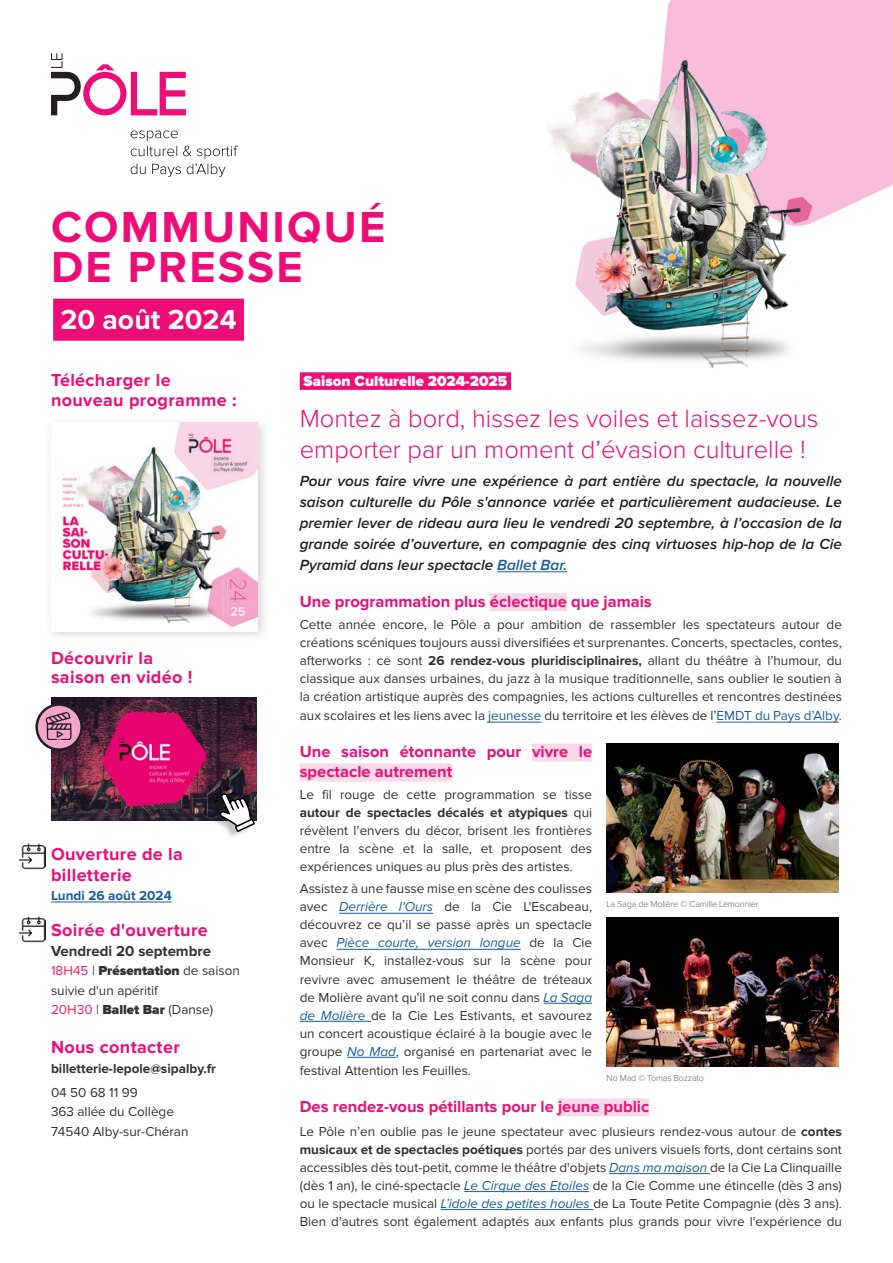
<style>
.page{position:relative;width:893px;height:1263px;background:#fff}
.page>*{position:absolute;margin:0;border:0;box-sizing:border-box;transform-origin:0 0}
.t1{font:700 45px "Proxima Nova";letter-spacing:.05em;color:#ed0d76}
.t2{font:700 28.5px "Proxima Nova";color:#fff}
.t3{font:300 25.5px/30.6px "Proxima Nova";color:#ed0d76}
.Chapeau{font:700 18px/19.5px "Proxima Nova";letter-spacing:.02em;color:#ed0d76}
.t4{font:700 16.5px/19.8px "Proxima Nova";color:#ed0d76}
.t5{font:italic 600 15.3px/21px "Proxima Nova";color:#231f20;text-align:justify}
.t6{font:900 15px "Proxima Nova";color:#fff}
.t7{font:700 15px "Proxima Nova";color:#333233}
.Chapeau-2{font:13.5px/18px "Proxima Nova";color:#333233;text-align:justify}
.Chapeau-3{font:700 13.5px "Proxima Nova";color:#333233}
.Chapeau-4{font:900 13.5px "Proxima Nova";color:#333233}
.Chapeau-5{font:700 13.5px "Proxima Nova";color:#175d9e}
.Chapeau-6{font:300 9px "Proxima Nova";letter-spacing:-.02em;color:#636366}
.s1{color:#f41d60}
.s2{font-weight:900}
.s3{font-weight:400;color:#f41d60}
.s4{font-weight:400}
.s5{color:#175d9e}
.s6{font-weight:700}
.s7{font-style:italic;color:#175d9e}
</style>
<div class="page">
<div style="left:53px;top:299px;width:191px;height:42px;background:#ed0d76"></div>
<hr style="left:51px;top:902px;width:121px;height:1px;background:#175d9e">
<svg style="left:131px;top:131px;width:107px;height:46px"></svg>
<svg style="left:51px;top:53px;width:135px;height:62px"></svg>
<div style="left:664px;top:0;width:229px;height:199px;background:#f7bcd7"></div>
<img style="left:18px;top:843px;width:27px;height:27px">
<img style="left:18px;top:916px;width:27px;height:26px">
<div style="left:45px;top:415px;width:225px;height:228px;background:#231f20;opacity:.2"></div>
<img style="left:51px;top:423px;width:207px;height:208px">
<img style="left:52px;top:697px;width:205px;height:124px">
<svg style="left:37px;top:705px;width:45px;height:44px"></svg>
<div style="left:35px;top:703px;width:48px;height:48px;border:2px solid #231f20;border-radius:50%"></div>
<img style="left:45px;top:712px;width:27px;height:28px">
<div style="left:203px;top:786px;width:50px;height:54px;background:#231f20;opacity:.27"></div>
<svg style="left:214px;top:786px;width:41px;height:46px"></svg>
<div style="left:300px;top:372px;width:211px;height:18px;background:#ed0d76"></div>
<hr style="left:497px;top:571px;width:70px;height:1px;background:#175d9e">
<div style="left:490px;top:593px;width:77px;height:18px;background:#fadae7"></div>
<hr style="left:488px;top:722px;width:53px;height:1px;background:#175d9e">
<hr style="left:717px;top:722px;width:122px;height:1px;background:#175d9e">
<div style="left:532px;top:744px;width:60px;height:18px;background:#fadae7"></div>
<div style="left:300px;top:763px;width:152px;height:18px;background:#fadae7"></div>
<hr style="left:339px;top:913px;width:94px;height:1px;background:#175d9e">
<hr style="left:336px;top:949px;width:185px;height:1px;background:#175d9e">
<hr style="left:543px;top:1003px;width:49px;height:1px;background:#175d9e">
<hr style="left:300px;top:1021px;width:71px;height:1px;background:#175d9e">
<hr style="left:347px;top:1057px;width:49px;height:1px;background:#175d9e">
<div style="left:558px;top:1098px;width:91px;height:18px;background:#fadae7"></div>
<hr style="left:609px;top:1173px;width:101px;height:1px;background:#175d9e">
<hr style="left:464px;top:1191px;width:125px;height:1px;background:#175d9e">
<hr style="left:441px;top:1209px;width:152px;height:1px;background:#175d9e">
<img style="left:548px;top:45px;width:315px;height:323px">
<img style="left:607px;top:743px;width:231px;height:149px">
<img style="left:607px;top:917px;width:232px;height:149px">
<p class="t1" style="left:51px;top:201px;width:336px">COMMUNIQUÉ</p>
<p class="t1" style="left:51px;top:241px;width:253px">DE PRESSE</p>
<p class="t2" style="left:60px;top:303px;width:178px">20 août 2024</p>
<p class="Chapeau" style="left:51px;top:371px;width:187px">Télécharger le nouveau programme :</p>
<p class="Chapeau" style="left:51px;top:648px;width:143px">Découvrir la saison en vidéo !</p>
<p class="Chapeau" style="left:51px;top:843px;width:133px;line-height:21px">Ouverture de la billetterie</p>
<p class="Chapeau-5" style="left:51px;top:888px;width:122px">Lundi 26 août 2024</p>
<p class="Chapeau" style="left:51px;top:921px;width:158px">Soirée d'ouverture</p>
<p class="t7" style="left:51px;top:942px;width:162px">Vendredi 20 septembre</p>
<p class="Chapeau-2" style="left:51px;top:961px;width:190px;line-height:19.5px"><span class="s1">18H45</span> | <span class="s2">Présentation</span> de saison suivie d'un apéritif</p>
<p class="Chapeau-4" style="left:51px;top:1002px;width:164px"><span class="s3">20H30</span> <span class="s4">|</span> Ballet Bar <span class="s4">(Danse)</span></p>
<p class="Chapeau" style="left:51px;top:1038px;width:130px">Nous contacter</p>
<p class="Chapeau-3" style="left:51px;top:1060px;width:166px">billetterie-lepole@sipalby.fr</p>
<p class="Chapeau-2" style="left:51px;top:1083px;width:88px">04 50 68 11 99</p>
<p class="Chapeau-2" style="left:51px;top:1102px;width:139px;line-height:19.5px">363 allée du Collège<br>74540 Alby-sur-Chéran</p>
<p class="t6" style="left:304px;top:372px;width:205px">Saison Culturelle 2024-2025</p>
<p class="t3" style="left:300px;top:404px;width:520px">Montez à bord, hissez les voiles et laissez-vous emporter par un moment d’évasion culturelle !</p>
<p class="t5" style="left:300px;top:471px;width:544px">Pour vous faire vivre une expérience à part entière du spectacle, la nouvelle saison culturelle du Pôle s'annonce variée et particulièrement audacieuse. Le premier lever de rideau aura lieu le vendredi 20 septembre, à l’occasion de la grande soirée d’ouverture, en compagnie des cinq virtuoses hip-hop de la Cie Pyramid dans leur spectacle <span class="s5">Ballet Bar.</span></p>
<p class="t4" style="left:300px;top:591px;width:353px">Une programmation plus éclectique que jamais</p>
<p class="Chapeau-2" style="left:300px;top:615px;width:544px">Cette année encore, le Pôle a pour ambition de rassembler les spectateurs autour de créations scéniques toujours aussi diversifiées et surprenantes. Concerts, spectacles, contes, afterworks : ce sont <span class="s6">26 rendez-vous pluridisciplinaires,</span> allant du théâtre à l’humour, du classique aux danses urbaines, du jazz à la musique traditionnelle, sans oublier le soutien à la création artistique auprès des compagnies, les actions culturelles et rencontres destinées</p>
<p class="Chapeau-2" style="left:300px;top:707px;width:544px">aux scolaires et les liens avec la <span class="s5">jeunesse</span> du territoire et les élèves de l’<span class="s5">EMDT du Pays d’Alby</span>.</p>
<p class="t4" style="left:300px;top:742px;width:294px">Une saison étonnante pour vivre le spectacle autrement</p>
<p class="Chapeau-2" style="left:300px;top:786px;width:294px">Le fil rouge de cette programmation se tisse <span class="s6">autour de spectacles décalés et atypiques</span> qui révèlent l’envers du décor, brisent les frontières entre la scène et la salle, et proposent des expériences uniques au plus près des artistes.</p>
<p class="Chapeau-2" style="left:300px;top:880px;width:294px">Assistez à une fausse mise en scène des coulisses avec <span class="s7">Derrière l'Ours</span> de la Cie L'Escabeau, découvrez ce qu’il se passe après un spectacle avec <span class="s7">Pièce courte, version longue</span> de la Cie Monsieur K, installez-vous sur la scène pour revivre avec amusement le théâtre de tréteaux de Molière avant qu'il ne soit connu dans <span class="s7">La Saga de Molièr</span><span class="s5">e</span> de la Cie Les Estivants, et savourez un concert acoustique éclairé à la bougie avec le groupe <span class="s7">No Mad</span>, organisé en partenariat avec le</p>
<p class="Chapeau-2" style="left:300px;top:1062px;width:173px">festival Attention les Feuilles.</p>
<p class="t4" style="left:300px;top:1097px;width:351px">Des rendez-vous pétillants pour le jeune public</p>
<p class="Chapeau-2" style="left:300px;top:1122px;width:544px">Le Pôle n’en oublie pas le jeune spectateur avec plusieurs rendez-vous autour de <span class="s6">contes musicaux et de spectacles poétiques</span> portés par des univers visuels forts, dont certains sont accessibles dès tout-petit, comme le théâtre d'objets <span class="s7">Dans ma maison</span> de la Cie La Clinquaille (dès 1 an), le ciné-spectacle <span class="s7">Le Cirque des Etoiles</span> de la Cie Comme une étincelle (dès 3 ans) ou le spectacle musical <span class="s7">L’idole des petites houles</span> de La Toute Petite Compagnie (dès 3 ans).<br>Bien d'autres sont également adaptés aux enfants plus grands pour vivre l'expérience du</p>
<p class="Chapeau-6" style="left:607px;top:899px;width:154px">La Saga de Molière © Camille Lemonnier</p>
<p class="Chapeau-6" style="left:607px;top:1073px;width:99px">No Mad © Tomas Bozzato</p>
</div>
